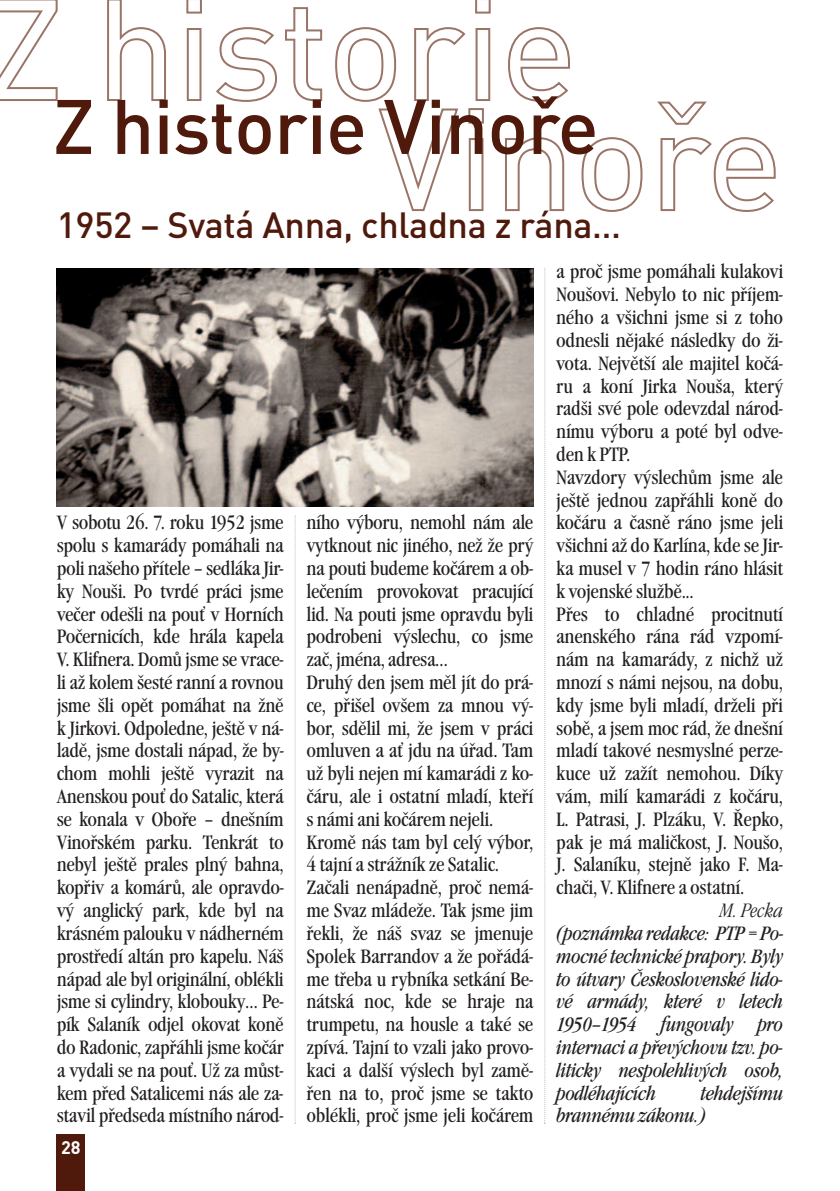
<style>
.page{position:relative;width:840px;height:1191px;background:#fff}
.page>*{position:absolute;margin:0;border:0;box-sizing:border-box;transform-origin:0 0}
.t1{font:500 36px "DIN Pro";letter-spacing:-.01em;color:#4f1a0c}
.t2{font:condensed 20px/22.8px "Garamond Itc TCE";letter-spacing:-.015em;color:#231f20}
.t3{font:italic condensed 20px/22.8px "Garamond Itc TCE";letter-spacing:-.025em;color:#231f20;text-align:justify}
.t4{font:20px "Garamond Itc TCE Ligh Cond Ital";letter-spacing:-.025em;color:#231f20}
.t5{font:700 18px "DIN Pro";color:#fff}
</style>
<div class="page">
<svg style="left:0;top:0;width:775px;height:212px"></svg>
<svg style="left:294px;top:515px;width:1px;height:609px"></svg>
<svg style="left:544px;top:268px;width:1px;height:856px"></svg>
<img style="left:57px;top:268px;width:476px;height:238px">
<div style="left:57px;top:1134px;width:28px;height:57px;background:#4f1a0c"></div>
<h1 class="t1" style="left:57px;top:212px;width:565px">1952 – Svatá Anna, chladna z rána…</h1>
<p class="t2" style="left:57px;top:513px;width:228px;text-align:justify">V sobotu 26. 7. roku 1952 jsme spolu s kamarády pomáhali na poli našeho přítele – sedláka Jir&shy;ky Nouši. Po tvrdé práci jsme večer odešli na pouť v Horních Počernicích, kde hrála kapela V. Klifnera. Domů jsme se vrace&shy;li až kolem šesté ranní a rovnou jsme šli opět pomáhat na žně k Jirkovi. Odpoledne, ještě v ná&shy;ladě, jsme dostali nápad, že by&shy;chom mohli ještě vyrazit na Anenskou pouť do Satalic, která se konala v Oboře – dnešním Vinořském parku. Tenkrát to nebyl ještě prales plný bahna, kopřiv a komárů, ale opravdo&shy;vý anglický park, kde byl na krásném palouku v nádherném prostředí altán pro kapelu. Náš nápad ale byl originální, oblékli jsme si cylindry, klobouky… Pe&shy;pík Salaník odjel okovat koně do Radonic, zapřáhli jsme kočár a vydali se na pouť. Už za můst&shy;kem před Satalicemi nás ale za&shy;stavil předseda místního národ-</p>
<p class="t2" style="left:306px;top:513px;width:228px">ního výboru, nemohl nám ale vytknout nic jiného, než že prý na pouti budeme kočárem a ob&shy;lečením provokovat pracující lid. Na pouti jsme opravdu byli podrobeni výslechu, co jsme zač, jména, adresa…<br>Druhý den jsem měl jít do prá&shy;ce, přišel ovšem za mnou vý&shy;bor, sdělil mi, že jsem v práci omluven a ať jdu na úřad. Tam už byli nejen mí kamarádi z ko&shy;čáru, ale i ostatní mladí, kteří s námi ani kočárem nejeli.<br>Kromě nás tam byl celý výbor,<br>4 tajní a strážník ze Satalic.<br>Začali nenápadně, proč nemá&shy;me Svaz mládeže. Tak jsme jim řekli, že náš svaz se jmenuje<br>Spolek Barrandov a že pořádá&shy;me třeba u rybníka setkání Be&shy;nátská noc, kde se hraje na trumpetu, na housle a také se zpívá. Tajní to vzali jako provo&shy;kaci a další výslech byl zamě&shy;řen na to, proč jsme se takto oblékli, proč jsme jeli kočárem</p>
<p class="t5" style="left:61px;top:1137px;width:21px">28</p>
<p class="t2" style="left:556px;top:262px;width:228px">a proč jsme pomáhali kulakovi<br>Noušovi. Nebylo to nic příjem&shy;ného a všichni jsme si z toho odnesli nějaké následky do ži&shy;vota. Největší ale majitel kočá&shy;ru a koní Jirka Nouša, který radši své pole odevzdal národ&shy;nímu výboru a poté byl odve&shy;den k PTP.<br>Navzdory výslechům jsme ale ještě jednou zapřáhli koně do kočáru a časně ráno jsme jeli všichni až do Karlína, kde se Jir&shy;ka musel v 7 hodin ráno hlásit k vojenské službě...<br>Přes to chladné procitnutí anenského rána rád vzpomí&shy;nám na kamarády, z nichž už mnozí s námi nejsou, na dobu, kdy jsme byli mladí, drželi při sobě, a jsem moc rád, že dnešní mladí takové nesmyslné perze&shy;kuce už zažít nemohou. Díky vám, milí kamarádi z kočáru,<br>L. Patrasi, J. Plzáku, V. Řepko, pak je má maličkost, J. Noušo,<br>J. Salaníku, stejně jako F. Ma&shy;chači, V. Klifnere a ostatní.</p>
<p class="t4" style="left:719px;top:902px;width:65px">M. Pecka</p>
<p class="t3" style="left:556px;top:923px;width:228px">(poznámka redakce: PTP = Po&shy;mocné technické prapory. Byly to útvary Československé lido&shy;vé armády, které v letech 1950–1954 fungovaly pro internaci a převýchovu tzv. po&shy;liticky nespolehlivých osob, podléhajících</p>
<p class="t3" style="left:556px;top:1083px;width:228px;text-indent:144px">tehdejšímu brannému zákonu.)</p>
</div>
